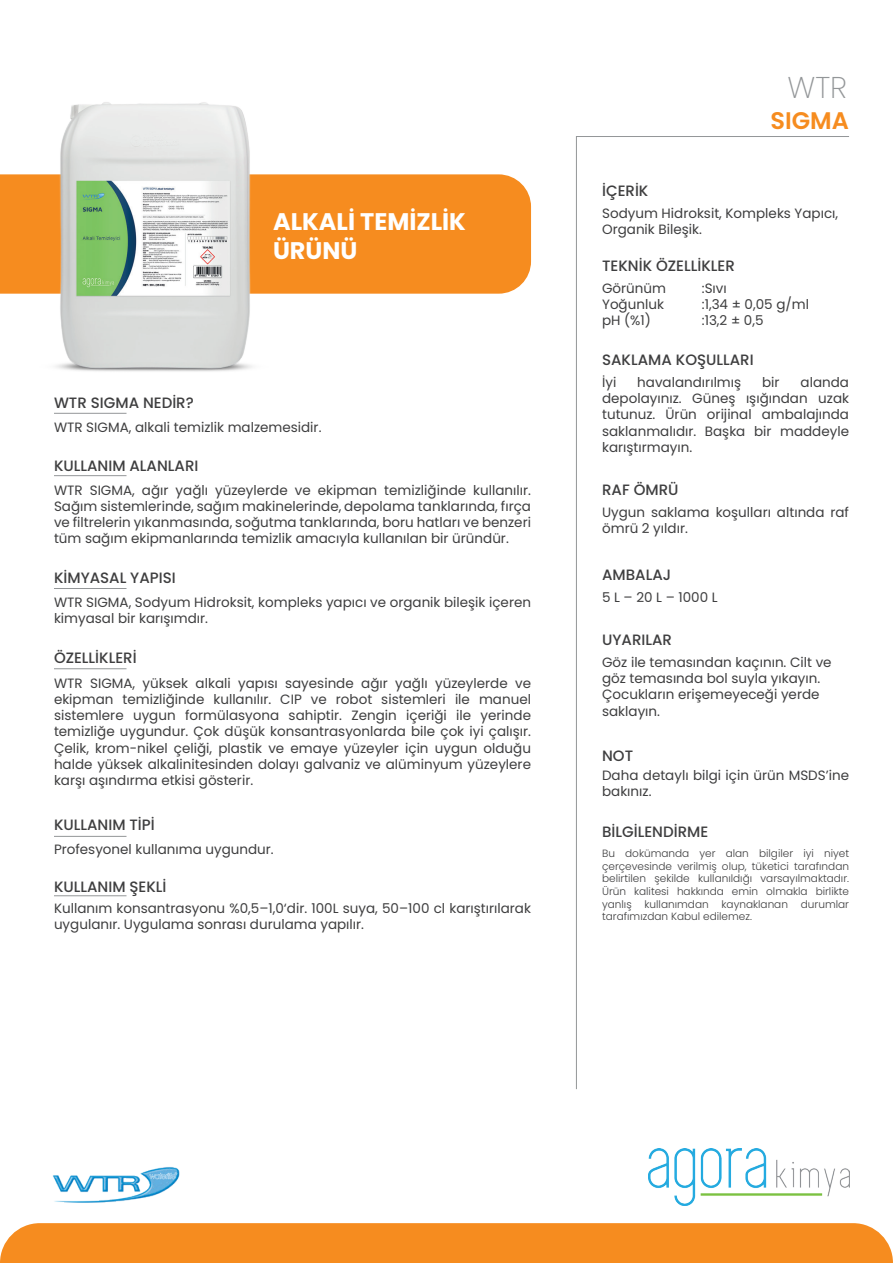
<style>
.page{position:relative;width:893px;height:1263px;background:#fff}
.page>*{position:absolute;margin:0;border:0;box-sizing:border-box;transform-origin:0 0}
.t1{font:200 30px "Poppins";color:#939698}
.t2{font:700 24px "Poppins";color:#fff}
.t3{font:600 24px "Poppins";color:#f68c1f}
.t4{font:500 15px "Poppins";color:#3e3e3f}
.t5{font:13.5px/16.2px "Poppins";color:#3e3e3f}
.t6{font:300 10.5px/12.6px "Poppins";color:#3e3e3f;text-align:justify}
</style>
<div class="page">
<div style="left:0;top:174px;width:531px;height:120px;background:#f68c1f"></div>
<img style="left:649px;top:1149px;width:200px;height:56px">
<svg style="left:576px;top:136px;width:273px;height:954px"></svg>
<hr style="left:54px;top:475px;width:72px;height:1px;background:#939698">
<hr style="left:54px;top:588px;width:72px;height:1px;background:#939698">
<hr style="left:54px;top:668px;width:72px;height:1px;background:#939698">
<hr style="left:54px;top:836px;width:72px;height:1px;background:#939698">
<hr style="left:54px;top:895px;width:72px;height:1px;background:#939698">
<div style="left:0;top:1223px;width:893px;height:40px;background:#f68c1f"></div>
<img style="left:53px;top:1167px;width:127px;height:36px">
<svg style="left:149px;top:1172px;width:28px;height:7px"></svg>
<img style="left:17px;top:102px;width:277px;height:312px">
<h2 class="t2" style="left:273px;top:208px;width:195px">ALKALİ TEMİZLİK</h2>
<p class="t4" style="left:54px;top:394px;width:141px">WTR SIGMA NEDİR?</p>
<h2 class="t2" style="left:273px;top:237px;width:86px">ÜRÜNÜ</h2>
<p class="t5" style="left:54px;top:419px;width:269px">WTR SIGMA, alkali temizlik malzemesidir.</p>
<p class="t4" style="left:54px;top:457px;width:146px">KULLANIM ALANLARI</p>
<p class="t5" style="left:54px;top:482px;width:479px;text-align:justify">WTR SIGMA, ağır yağlı yüzeylerde ve ekipman temizliğinde kullanılır.<br>Sağım sistemlerinde, sağım makinelerinde, depolama tanklarında, fırça ve filtrelerin yıkanmasında, soğutma tanklarında, boru hatları ve benzeri tüm sağım ekipmanlarında temizlik amacıyla kullanılan bir üründür.</p>
<p class="t4" style="left:54px;top:569px;width:123px">KİMYASAL YAPISI</p>
<p class="t5" style="left:54px;top:594px;width:479px">WTR SIGMA, Sodyum Hidroksit, kompleks yapıcı ve organik bileşik içeren kimyasal bir karışımdır.</p>
<p class="t4" style="left:54px;top:649px;width:84px">ÖZELLİKLERİ</p>
<p class="t5" style="left:54px;top:675px;width:479px;text-align:justify">WTR SIGMA, yüksek alkali yapısı sayesinde ağır yağlı yüzeylerde ve ekipman temizliğinde kullanılır. CIP ve robot sistemleri ile manuel sistemlere uygun formülasyona sahiptir. Zengin içeriği ile yerinde temizliğe uygundur. Çok düşük konsantrasyonlarda bile çok iyi çalışır.<br>Çelik, krom-nikel çeliği, plastik ve emaye yüzeyler için uygun olduğu halde yüksek alkalinitesinden dolayı galvaniz ve alüminyum yüzeylere karşı aşındırma etkisi gösterir.</p>
<p class="t4" style="left:54px;top:816px;width:102px">KULLANIM TİPİ</p>
<p class="t5" style="left:54px;top:841px;width:221px">Profesyonel kullanıma uygundur.</p>
<p class="t4" style="left:54px;top:878px;width:114px">KULLANIM ŞEKLİ</p>
<p class="t5" style="left:54px;top:900px;width:479px">Kullanım konsantrasyonu %0,5–1,0‘dir. 100L suya, 50–100 cl karıştırılarak uygulanır. Uygulama sonrası durulama yapılır.</p>
<h1 class="t1" style="left:787px;top:70px;width:61px">WTR</h1>
<h2 class="t3" style="left:771px;top:107px;width:80px">SIGMA</h2>
<p class="t4" style="left:602px;top:182px;width:48px">İÇERİK</p>
<p class="t5" style="left:602px;top:205px;width:238px">Sodyum Hidroksit, Kompleks Yapıcı,</p>
<p class="t5" style="left:602px;top:221px;width:101px">Organik Bileşik.</p>
<p class="t4" style="left:602px;top:257px;width:134px">TEKNİK ÖZELLİKLER</p>
<p class="t5" style="left:602px;top:280px;width:66px">Görünüm</p>
<p class="t5" style="left:702px;top:280px;width:27px">:Sıvı</p>
<p class="t5" style="left:602px;top:296px;width:63px">Yoğunluk</p>
<p class="t5" style="left:702px;top:296px;width:109px">:1,34 ± 0,05 g/ml</p>
<p class="t5" style="left:602px;top:312px;width:50px">pH (%1)</p>
<p class="t5" style="left:702px;top:312px;width:63px">:13,2 ± 0,5</p>
<p class="t4" style="left:602px;top:351px;width:153px">SAKLAMA KOŞULLARI</p>
<p class="t5" style="left:602px;top:374px;width:16px">İyi</p>
<p class="t5" style="left:637px;top:374px;width:105px">havalandırılmış</p>
<p class="t5" style="left:762px;top:374px;width:19px">bir</p>
<p class="t5" style="left:602px;top:374px;width:248px;text-align:justify;text-indent:198px">alanda depolayınız. Güneş ışığından uzak tutunuz. Ürün orijinal ambalajında saklanmalıdır. Başka bir maddeyle karıştırmayın.</p>
<p class="t4" style="left:602px;top:481px;width:78px">RAF ÖMRÜ</p>
<p class="t5" style="left:602px;top:504px;width:248px">Uygun saklama koşulları altında raf ömrü 2 yıldır.</p>
<p class="t4" style="left:602px;top:566px;width:71px">AMBALAJ</p>
<p class="t5" style="left:602px;top:589px;width:117px">5 L – 20 L – 1000 L</p>
<p class="t4" style="left:602px;top:631px;width:71px">UYARILAR</p>
<p class="t5" style="left:602px;top:654px;width:231px">Göz ile temasından kaçının. Cilt ve göz temasında bol suyla yıkayın.<br>Çocukların erişemeyeceği yerde saklayın.</p>
<p class="t4" style="left:602px;top:747px;width:33px">NOT</p>
<p class="t5" style="left:602px;top:767px;width:248px">Daha detaylı bilgi için ürün MSDS’ine bakınız.</p>
<p class="t4" style="left:602px;top:823px;width:108px">BİLGİLENDİRME</p>
<p class="t6" style="left:602px;top:847px;width:248px">Bu dokümanda yer alan bilgiler iyi niyet çerçevesinde verilmiş olup, tüketici tarafından belirtilen şekilde kullanıldığı varsayılmaktadır.<br>Ürün kalitesi hakkında emin olmakla birlikte yanlış kullanımdan kaynaklanan durumlar tarafımızdan Kabul edilemez.</p>
</div>
